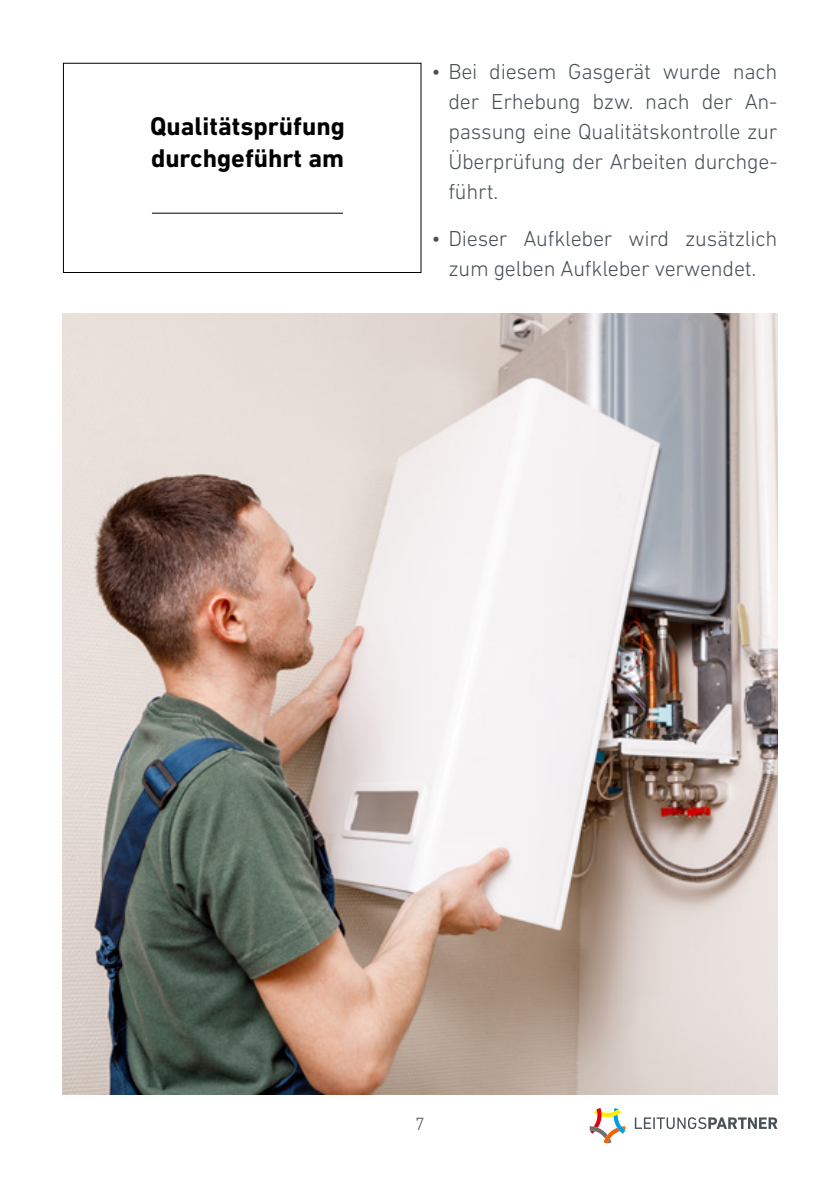
<style>
.page{position:relative;width:840px;height:1191px;background:#fff}
.page>*{position:absolute;margin:0;border:0;box-sizing:border-box;transform-origin:0 0}
.t1{font:700 26px/31.2px "DIN Next LT Pro";color:#000}
.t2{font:300 22px/30px "DIN Next LT Pro";letter-spacing:-.01em;color:#485155;text-align:justify}
.t3{font:300 18px "DIN Next LT Pro";color:#485155}
</style>
<div class="page">
<svg style="left:634px;top:1117px;width:143px;height:12px"></svg>
<svg style="left:589px;top:1108px;width:36px;height:35px"></svg>
<div style="left:63px;top:63px;width:358px;height:210px;background:#fff;border:1px solid #000"></div>
<hr style="left:152px;top:213px;width:191px;height:1px;background:#000">
<img style="left:62px;top:313px;width:715px;height:781px">
<p class="t1" style="left:150px;top:111px;width:196px">Qualitätsprüfung durchgeführt am</p>
<p class="t2" style="left:448px;top:56px;width:330px;text-indent:-17px">• Bei diesem Gasgerät wurde nach der Erhebung bzw. nach der An&shy;passung eine Qualitätskontrolle zur Überprüfung der Arbeiten durchge&shy;führt.</p>
<p class="t2" style="left:431px;top:223px;width:347px;text-align:center">• Dieser Aufkleber wird zusätzlich zum gelben Aufkleber verwendet.</p>
<p class="t3" style="left:415px;top:1113px;width:11px">7</p>
</div>
